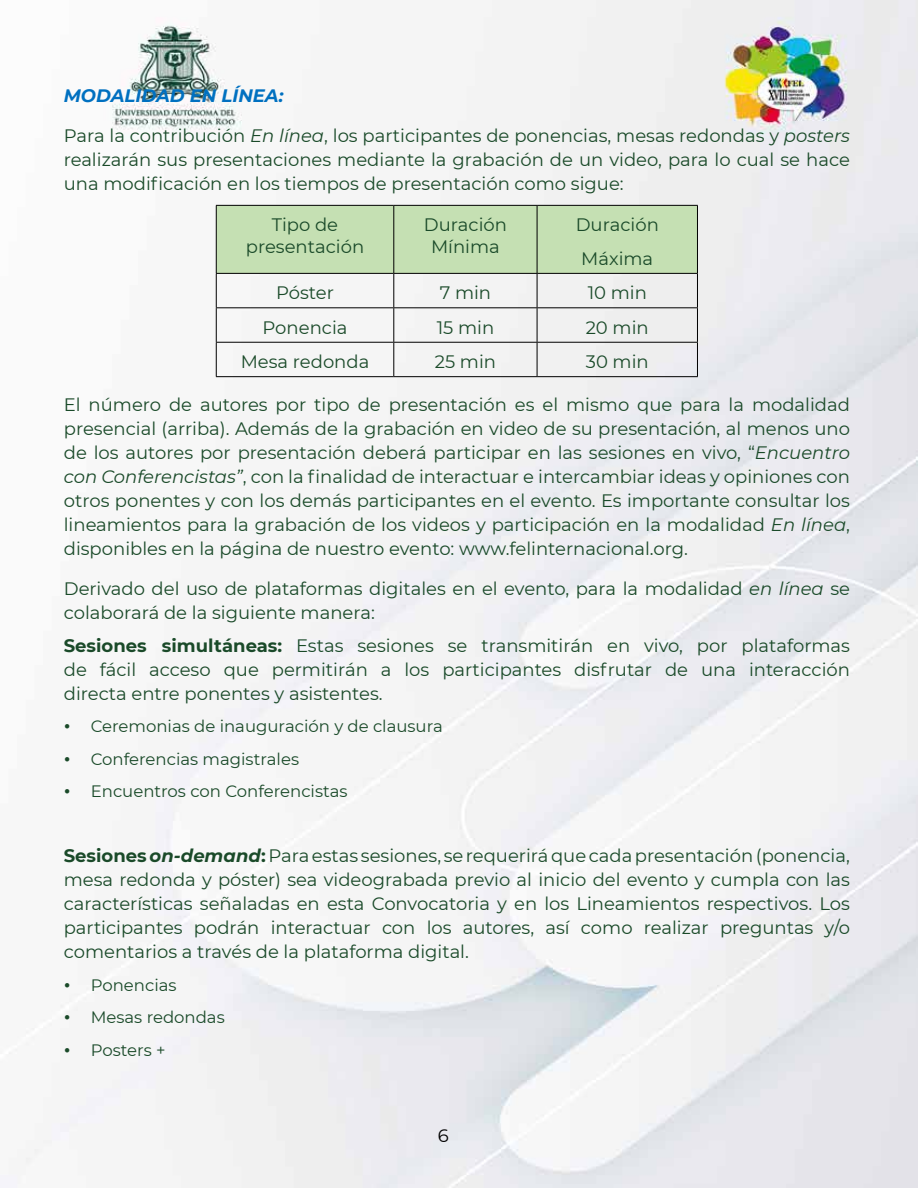
<style>
.page{position:relative;width:918px;height:1188px;background:#fff}
.page>*{position:absolute;margin:0;border:0;box-sizing:border-box;transform-origin:0 0}
.t1{font:18px/24px "Montserrat";color:#1a4a29;text-align:justify}
.t2{font:italic 700 18px "Montserrat";color:#0070c0}
.t3{font:18px "Montserrat";color:#000}
.t4{font:16.5px "Montserrat";color:#1a4a29}
.s1{font-style:italic}
.s2{font-weight:700}
.s3{font-weight:700;font-style:italic}
</style>
<div class="page">
<img style="left:0;top:0;width:918px;height:1188px">
<div style="left:217px;top:206px;width:480px;height:67px;background:#c5e0b3"></div>
<hr style="left:216px;top:205px;width:178px;height:1px;background:#000">
<hr style="left:394px;top:205px;width:143px;height:1px;background:#000">
<hr style="left:537px;top:205px;width:161px;height:1px;background:#000">
<hr style="left:216px;top:273px;width:178px;height:1px;background:#000">
<hr style="left:394px;top:273px;width:143px;height:1px;background:#000">
<hr style="left:537px;top:273px;width:161px;height:1px;background:#000">
<hr style="left:216px;top:307px;width:178px;height:1px;background:#000">
<hr style="left:394px;top:307px;width:143px;height:1px;background:#000">
<hr style="left:537px;top:307px;width:161px;height:1px;background:#000">
<hr style="left:216px;top:342px;width:178px;height:1px;background:#000">
<hr style="left:394px;top:342px;width:143px;height:1px;background:#000">
<hr style="left:537px;top:342px;width:161px;height:1px;background:#000">
<hr style="left:216px;top:376px;width:178px;height:1px;background:#000">
<hr style="left:394px;top:376px;width:143px;height:1px;background:#000">
<hr style="left:537px;top:376px;width:161px;height:1px;background:#000">
<hr style="left:216px;top:206px;width:1px;height:67px;background:#000">
<hr style="left:216px;top:274px;width:1px;height:33px;background:#000">
<hr style="left:216px;top:308px;width:1px;height:34px;background:#000">
<hr style="left:216px;top:343px;width:1px;height:33px;background:#000">
<hr style="left:393px;top:206px;width:1px;height:67px;background:#000">
<hr style="left:537px;top:206px;width:1px;height:67px;background:#000">
<hr style="left:697px;top:206px;width:1px;height:67px;background:#000">
<hr style="left:393px;top:274px;width:1px;height:33px;background:#000">
<hr style="left:537px;top:274px;width:1px;height:33px;background:#000">
<hr style="left:697px;top:274px;width:1px;height:33px;background:#000">
<hr style="left:393px;top:308px;width:1px;height:34px;background:#000">
<hr style="left:537px;top:308px;width:1px;height:34px;background:#000">
<hr style="left:697px;top:308px;width:1px;height:34px;background:#000">
<hr style="left:393px;top:343px;width:1px;height:33px;background:#000">
<hr style="left:537px;top:343px;width:1px;height:33px;background:#000">
<hr style="left:697px;top:343px;width:1px;height:33px;background:#000">
<p class="t2" style="left:64px;top:86px;width:221px">MODALIDAD EN LÍNEA:</p>
<p class="t1" style="left:64px;top:124px;width:788px">Para la contribución <span class="s1">En línea</span>, los participantes de ponencias, mesas redondas y <span class="s1">posters </span>realizarán sus presentaciones mediante la grabación de un video, para lo cual se hace una modificación en los tiempos de presentación como sigue:</p>
<p class="t1" style="left:246px;top:214px;width:120px;line-height:21.6px;text-align:center">Tipo de presentación</p>
<p class="t1" style="left:424px;top:214px;width:85px;line-height:21.6px;text-align:center">Duración<br>Mínima</p>
<p class="t1" style="left:576px;top:208px;width:85px;line-height:33.6px;text-align:center">Duración<br>Máxima</p>
<p class="t1" style="left:276px;top:281px;width:59px">Póster</p>
<p class="t1" style="left:440px;top:281px;width:53px">7 min</p>
<p class="t1" style="left:588px;top:281px;width:61px">10 min</p>
<p class="t1" style="left:263px;top:316px;width:86px">Ponencia</p>
<p class="t1" style="left:437px;top:316px;width:59px">15 min</p>
<p class="t1" style="left:586px;top:316px;width:64px">20 min</p>
<p class="t1" style="left:241px;top:350px;width:130px">Mesa redonda</p>
<p class="t1" style="left:435px;top:350px;width:63px">25 min</p>
<p class="t1" style="left:586px;top:350px;width:64px">30 min</p>
<p class="t1" style="left:64px;top:393px;width:788px">El número de autores por tipo de presentación es el mismo que para la modalidad presencial (arriba). Además de la grabación en video de su presentación, al menos uno de los autores por presentación deberá participar en las sesiones en vivo, “<span class="s1">Encuentro con Conferencistas”</span>, con la finalidad de interactuar e intercambiar ideas y opiniones con otros ponentes y con los demás participantes en el evento. Es importante consultar los lineamientos para la grabación de los videos y participación en la modalidad <span class="s1">En línea</span>, disponibles en la página de nuestro evento: www.felinternacional.org.</p>
<p class="t1" style="left:64px;top:577px;width:788px">Derivado del uso de plataformas digitales en el evento, para la modalidad <span class="s1">en línea</span> se colaborará de la siguiente manera:</p>
<p class="t1" style="left:64px;top:632px;width:788px"><span class="s2">Sesiones simultáneas:</span> Estas sesiones se transmitirán en vivo, por plataformas de fácil acceso que permitirán a los participantes disfrutar de una interacción directa entre ponentes y asistentes.</p>
<p class="t4" style="left:64px;top:715px;width:381px">• Ceremonias de inauguración y de clausura</p>
<p class="t4" style="left:64px;top:747px;width:237px">• Conferencias magistrales</p>
<p class="t4" style="left:64px;top:783px;width:285px">• Encuentros con Conferencistas</p>
<p class="t1" style="left:64px;top:844px;width:788px"><span class="s2">Sesiones</span> <span class="s3">on-demand</span><span class="s2">:</span> Para estas sesiones, se requerirá que cada presentación (ponencia, mesa redonda y póster) sea videograbada previo al inicio del evento y cumpla con las características señaladas en esta Convocatoria y en los Lineamientos respectivos. Los participantes podrán interactuar con los autores, así como realizar preguntas y/o comentarios a través de la plataforma digital.</p>
<p class="t4" style="left:64px;top:973px;width:114px">• Ponencias</p>
<p class="t4" style="left:64px;top:1006px;width:163px">• Mesas redondas</p>
<p class="t4" style="left:64px;top:1038px;width:103px">• Posters +</p>
<p class="t3" style="left:438px;top:1126px;width:12px">6</p>
</div>
